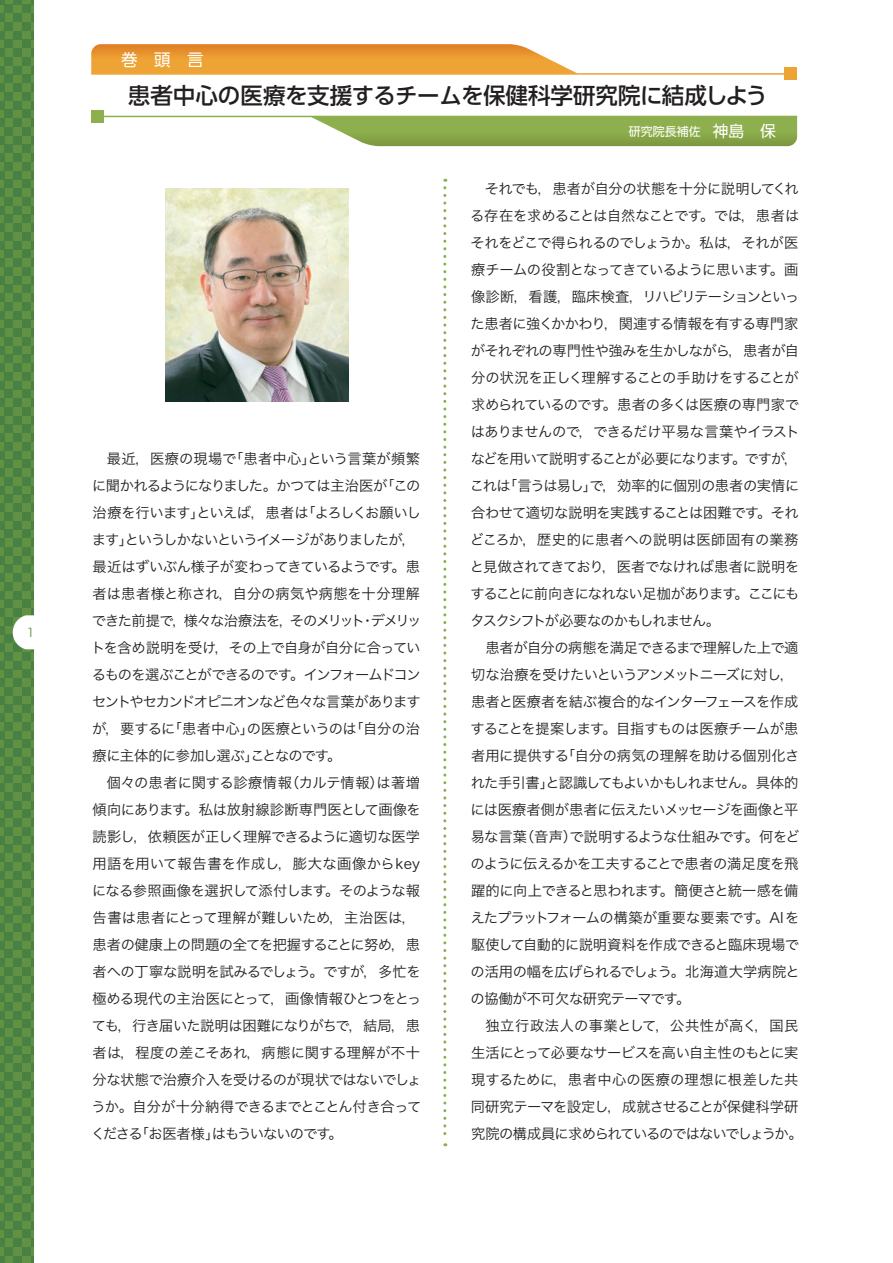
<style>
.page{position:relative;width:893px;height:1263px;background:#fff}
.page>*{position:absolute;margin:0;border:0;box-sizing:border-box;transform-origin:0 0}
.t1{font:500 22.5px "UD Shin Go Pro";letter-spacing:-.005em;color:#231f20}
.t2{font:16.5px "UD Shin Go Pro";color:#fff}
.t3{font:14.25px/27px "Hira Kaku Pro W3";letter-spacing:-.035em;color:#231f20}
.t4{font:12px "UD Shin Go Pro";color:#fff}
.t5{font:12px "Hira Kaku Pro W3";color:#619143}
.s1{font-size:15.75px}
</style>
<div class="page">
<svg style="left:91px;top:44px;width:486px;height:29px;background:#eba03e"></svg>
<svg style="left:310px;top:117px;width:487px;height:29px;background:#91ae55"></svg>
<hr style="left:91px;top:73px;width:706px;height:2px;background:#eea335">
<hr style="left:91px;top:116px;width:706px;height:1px;background:#8eaf4d">
<div style="left:91px;top:110px;width:13px;height:13px;background:#8eaf4d"></div>
<div style="left:784px;top:68px;width:13px;height:12px;background:#eea335"></div>
<svg style="left:0;top:0;width:34px;height:1263px;background:#568a45"></svg>
<svg style="left:443px;top:188px;width:3px;height:958px"></svg>
<img style="left:165px;top:189px;width:183px;height:212px">
<p class="t5" style="left:27px;top:621px;width:9px">1</p>
<p class="t2" style="left:121px;top:46px;width:84px">巻頭言</p>
<h1 class="t1" style="left:128px;top:77px;width:641px">患者中心の医療を支援するチームを保健科学研究院に結成しよう</h1>
<p class="t4" style="left:629px;top:121px;width:148px">研究院長補佐　<span class="s1">神島　保</span></p>
<p class="t3" style="left:91px;top:444px;width:332px;text-indent:16px">最近，医療の現場で「患者中心」という言葉が頻繁に聞かれるようになりました。かつては主治医が「この治療を行います」といえば，患者は「よろしくお願いします」というしかないというイメージがありましたが，最近はずいぶん様子が変わってきているようです。患者は患者様と称され，自分の病気や病態を十分理解できた前提で，様々な治療法を，そのメリット・デメリットを含め説明を受け，その上で自身が自分に合っているものを選ぶことができるのです。インフォームドコンセントやセカンドオピニオンなど色々な言葉がありますが，要するに「患者中心」の医療というのは「自分の治療に主体的に参加し選ぶ」ことなのです。</p>
<p class="t3" style="left:91px;top:768px;width:332px;text-indent:16px">個々の患者に関する診療情報（カルテ情報）は著増傾向にあります。私は放射線診断専門医として画像を読影し，依頼医が正しく理解できるように適切な医学用語を用いて報告書を作成し，膨大な画像からkeyになる参照画像を選択して添付します。そのような報告書は患者にとって理解が難しいため，主治医は，患者の健康上の問題の全てを把握することに努め，患者への丁寧な説明を試みるでしょう。ですが，多忙を極める現代の主治医にとって，画像情報ひとつをとっても，行き届いた説明は困難になりがちで，結局，患者は，程度の差こそあれ，病態に関する理解が不十分な状態で治療介入を受けるのが現状ではないでしょうか。自分が十分納得できるまでとことん付き合ってくださる「お医者様」はもういないのです。</p>
<p class="t3" style="left:470px;top:174px;width:331px;text-align:justify;text-indent:15px">それでも，患者が自分の状態を十分に説明してくれる存在を求めることは自然なことです。では，患者はそれをどこで得られるのでしょうか。私は，それが医療チームの役割となってきているように思います。画像診断，看護，臨床検査，リハビリテーションといった患者に強くかかわり，関連する情報を有する専門家がそれぞれの専門性や強みを生かしながら，患者が自分の状況を正しく理解することの手助けをすることが求められているのです。患者の多くは医療の専門家ではありませんので，できるだけ平易な言葉やイラストなどを用いて説明することが必要になります。ですが，これは「言うは易し」で，効率的に個別の患者の実情に合わせて適切な説明を実践することは困難です。それどころか，歴史的に患者への説明は医師固有の業務と見做されてきており，医者でなければ患者に説明をすることに前向きになれない足枷があります。ここにもタスクシフトが必要なのかもしれません。</p>
<p class="t3" style="left:470px;top:633px;width:331px;text-indent:15px">患者が自分の病態を満足できるまで理解した上で適切な治療を受けたいというアンメットニーズに対し，患者と医療者を結ぶ複合的なインターフェースを作成することを提案します。目指すものは医療チームが患者用に提供する「自分の病気の理解を助ける個別化された手引書」と認識してもよいかもしれません。具体的には医療者側が患者に伝えたいメッセージを画像と平易な言葉（音声）で説明するような仕組みです。何をどのように伝えるかを工夫することで患者の満足度を飛躍的に向上できると思われます。簡便さと統一感を備えたプラットフォームの構築が重要な要素です。AIを駆使して自動的に説明資料を作成できると臨床現場での活用の幅を広げられるでしょう。北海道大学病院との協働が不可欠な研究テーマです。</p>
<p class="t3" style="left:471px;top:1011px;width:333px;text-indent:14px">独立行政法人の事業として，公共性が高く，国民生活にとって必要なサービスを高い自主性のもとに実現するために，患者中心の医療の理想に根差した共同研究テーマを設定し，成就させることが保健科学研究院の構成員に求められているのではないでしょうか。</p>
</div>
